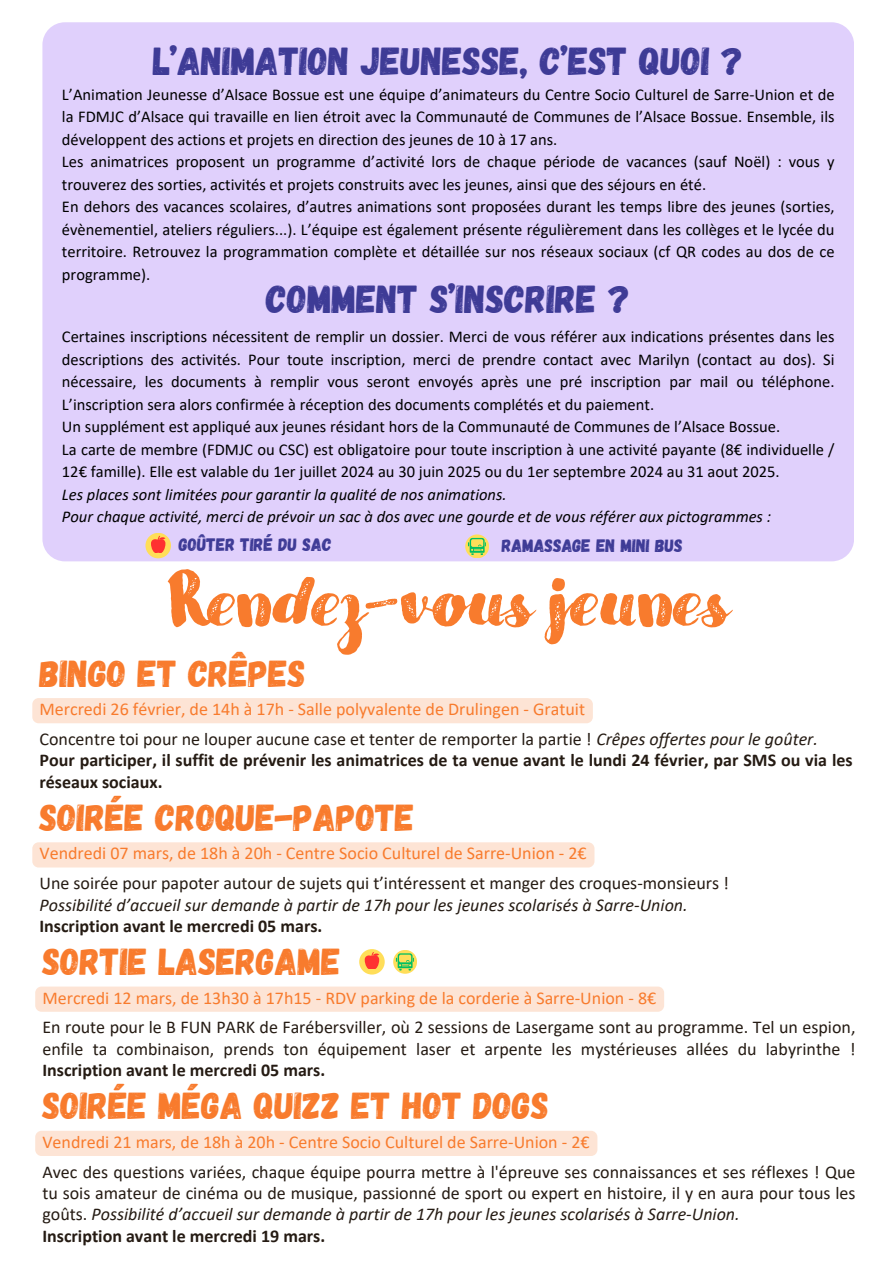
<style>
.page{position:relative;width:894px;height:1264px;background:#fff}
.page>*{position:absolute;margin:0;border:0;box-sizing:border-box;transform-origin:0 0}
.t1{font:90px "Compotes Apple Rough";color:#f87b2d}
.t2{font:39px "Gagalin";color:#3e3b96}
.t3{font:37.5px "Gagalin";color:#f87b2d}
.t4{font:18px/21.3px "Calibri";color:#251b13;text-align:justify}
.t5{font:18px "Calibri";color:#f87b2d}
.t6{font:700 18px/21.3px "Calibri";color:#251b13}
.t7{font:italic 18px "Calibri";color:#251b13}
.t8{font:18px "Gagalin";color:#3e3b96}
.t9{font:16.5px/22.5px "Calibri";color:#000;text-align:justify}
.t10{font:italic 16.5px "Calibri";color:#000}
.s1{font-style:italic}
.s2{font-weight:700}
</style>
<div class="page">
<div style="left:35px;top:986px;width:629px;height:25px;background:#fde4d5;border-radius:6px"></div>
<div style="left:359px;top:949px;width:25px;height:25px;background:#ffde59;border-radius:50%"></div>
<svg style="left:364px;top:952px;width:15px;height:16px"></svg>
<svg style="left:393px;top:949px;width:24px;height:24px"></svg>
<svg style="left:396px;top:953px;width:18px;height:17px"></svg>
<div style="left:42px;top:22px;width:811px;height:539px;background:#e0d0fc;border-radius:22px"></div>
<div style="left:145px;top:533px;width:26px;height:25px;background:#ffde59;border-radius:50%"></div>
<svg style="left:151px;top:536px;width:14px;height:16px"></svg>
<svg style="left:465px;top:534px;width:24px;height:24px"></svg>
<svg style="left:468px;top:538px;width:18px;height:17px"></svg>
<div style="left:32px;top:698px;width:560px;height:25px;background:#fde4d5;border-radius:6px"></div>
<div style="left:32px;top:842px;width:562px;height:25px;background:#fde4d5;border-radius:6px"></div>
<div style="left:35px;top:1130px;width:562px;height:25px;background:#fde4d5;border-radius:6px"></div>
<p class="t2" style="left:153px;top:36px;width:592px">L’ANIMATION JEUNESSE, C’EST QUOI ?</p>
<p class="t9" style="left:62px;top:84px;width:774px">L’Animation Jeunesse d’Alsace Bossue est une équipe d’animateurs du Centre Socio Culturel de Sarre-Union et de la FDMJC d’Alsace qui travaille en lien étroit avec la Communauté de Communes de l’Alsace Bossue. Ensemble, ils développent des actions et projets en direction des jeunes de 10 à 17 ans.</p>
<p class="t9" style="left:62px;top:152px;width:774px">Les animatrices proposent un programme d’activité lors de chaque période de vacances (sauf Noël) : vous y trouverez des sorties, activités et projets construits avec les jeunes, ainsi que des séjours en été.</p>
<p class="t9" style="left:62px;top:197px;width:774px">En dehors des vacances scolaires, d’autres animations sont proposées durant les temps libre des jeunes (sorties, évènementiel, ateliers réguliers...). L’équipe est également présente régulièrement dans les collèges et le lycée du territoire. Retrouvez la programmation complète et détaillée sur nos réseaux sociaux (cf QR codes au dos de ce programme).</p>
<p class="t2" style="left:266px;top:274px;width:365px">COMMENT S’INSCRIRE ?</p>
<h2 class="t9" style="left:62px;top:326px;width:774px">Certaines inscriptions nécessitent de remplir un dossier. Merci de vous référer aux indications présentes dans les descriptions des activités. Pour toute inscription, merci de prendre contact avec Marilyn (contact au dos). Si nécessaire, les documents à remplir vous seront envoyés après une pré inscription par mail ou téléphone.<br>L’inscription sera alors confirmée à réception des documents complétés et du paiement.</h2>
<p class="t9" style="left:62px;top:416px;width:719px">Un supplément est appliqué aux jeunes résidant hors de la Communauté de Communes de l’Alsace Bossue.</p>
<p class="t9" style="left:62px;top:439px;width:774px">La carte de membre (FDMJC ou CSC) est obligatoire pour toute inscription à une activité payante (8€ individuelle /<br>12€ famille). Elle est valable du 1er juillet 2024 au 30 juin 2025 ou du 1er septembre 2024 au 31 aout 2025.</p>
<p class="t10" style="left:62px;top:487px;width:446px">Les places sont limitées pour garantir la qualité de nos animations.</p>
<p class="t10" style="left:62px;top:509px;width:710px">Pour chaque activité, merci de prévoir un sac à dos avec une gourde et de vous référer aux pictogrammes :</p>
<h1 class="t8" style="left:179px;top:533px;width:154px">GOÛTER TIRÉ DU SAC</h1>
<h2 class="t8" style="left:501px;top:534px;width:183px">RAMASSAGE EN MINI BUS</h2>
<h2 class="t1" style="left:165px;top:544px;width:567px">Rendez-vous jeunes</h2>
<p class="t3" style="left:39px;top:649px;width:268px">BINGO ET CRÊPES</p>
<p class="t5" style="left:39px;top:701px;width:547px">Mercredi 26 février, de 14h à 17h - Salle polyvalente de Drulingen - Gratuit</p>
<p class="t4" style="left:39px;top:729px;width:779px">Concentre toi pour ne louper aucune case et tenter de remporter la partie ! <span class="s1">Crêpes offertes pour le goûter.</span></p>
<h2 class="t6" style="left:39px;top:751px;width:814px">Pour participer, il suffit de prévenir les animatrices de ta venue avant le lundi 24 février, par SMS ou via les réseaux sociaux.</h2>
<p class="t3" style="left:39px;top:793px;width:376px">SOIRÉE CROQUE-PAPOTE</p>
<p class="t5" style="left:39px;top:845px;width:548px">Vendredi 07 mars, de 18h à 20h - Centre Socio Culturel de Sarre-Union - 2€</p>
<p class="t4" style="left:39px;top:874px;width:690px">Une soirée pour papoter autour de sujets qui t’intéressent et manger des croques-monsieurs !</p>
<p class="t7" style="left:39px;top:897px;width:649px">Possibilité d’accueil sur demande à partir de 17h pour les jeunes scolarisés à Sarre-Union.</p>
<h2 class="t6" style="left:39px;top:916px;width:284px">Inscription avant le mercredi 05 mars.</h2>
<p class="t3" style="left:42px;top:937px;width:300px">SORTIE LASERGAME</p>
<p class="t5" style="left:42px;top:990px;width:615px">Mercredi 12 mars, de 13h30 à 17h15 - RDV parking de la corderie à Sarre-Union - 8€</p>
<p class="t4" style="left:42px;top:1018px;width:814px">En route pour le B FUN PARK de Farébersviller, où 2 sessions de Lasergame sont au programme. Tel un espion, enfile ta combinaison, prends ton équipement laser et arpente les mystérieuses allées du labyrinthe !<br><span class="s2">Inscription avant le mercredi 05 mars.</span></p>
<p class="t3" style="left:42px;top:1081px;width:508px">SOIRÉE MÉGA QUIZZ ET HOT DOGS</p>
<p class="t5" style="left:42px;top:1134px;width:548px">Vendredi 21 mars, de 18h à 20h - Centre Socio Culturel de Sarre-Union - 2€</p>
<p class="t4" style="left:42px;top:1162px;width:814px">Avec des questions variées, chaque équipe pourra mettre à l'épreuve ses connaissances et ses réflexes ! Que tu sois amateur de cinéma ou de musique, passionné de sport ou expert en histoire, il y en aura pour tous les goûts. <span class="s1">Possibilité d’accueil sur demande à partir de 17h pour les jeunes scolarisés à Sarre-Union.</span></p>
<p class="t6" style="left:42px;top:1226px;width:284px">Inscription avant le mercredi 19 mars.</p>
</div>
